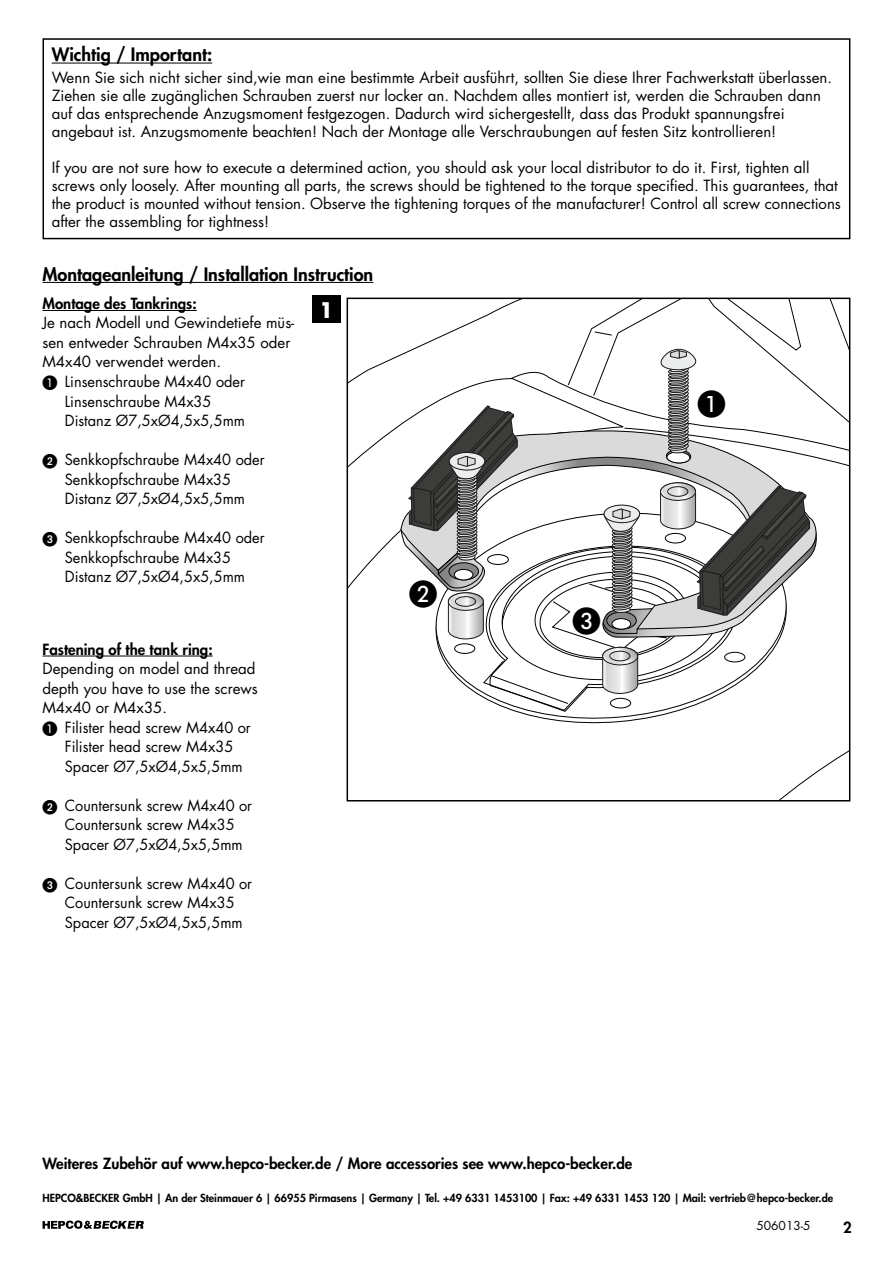
<style>
.page{position:relative;width:893px;height:1263px;background:#fff}
.page>*{position:absolute;margin:0;border:0;box-sizing:border-box;transform-origin:0 0}
.t1{font:28.2px "European Pi One";color:#000}
.t2{font:700 21px "Futura Std";color:#fff}
.Headlines{font:800 18px "Futura Std";color:#000}
.t3{font:15px/19.5px "Futura Std";color:#000}
.Adresse___Kontakt{font:800 15px "Futura Std";color:#000}
.t4{font:12px "Futura Std";color:#000}
.Adresse___Kontakt-2{font:800 10.8px "Futura Std";color:#000}
.s1{font-family:"European Pi One"}
</style>
<div class="page">
<svg style="left:43px;top:1220px;width:101px;height:9px"></svg>
<div style="left:312px;top:296px;width:29px;height:27px;background:#000"></div>
<hr style="left:43px;top:310px;width:154px;height:1px;background:#000">
<hr style="left:43px;top:656px;width:170px;height:1px;background:#000">
<hr style="left:43px;top:282px;width:330px;height:1px;background:#000">
<div style="left:43px;top:38px;width:807px;height:201px;border:2px solid #000"></div>
<hr style="left:52px;top:63px;width:160px;height:1px;background:#000">
<svg style="left:350px;top:301px;width:497px;height:497px"></svg>
<svg style="left:400px;top:421px;width:421px;height:208px"></svg>
<svg style="left:408px;top:345px;width:403px;height:366px"></svg>
<div style="left:347px;top:298px;width:503px;height:503px;border:2px solid #000"></div>
<p class="Headlines" style="left:52px;top:43px;width:162px">Wichtig / Important:</p>
<p class="t3" style="left:52px;top:69px;width:782px;line-height:18px">Wenn Sie sich nicht sicher sind,wie man eine bestimmte Arbeit ausführt, sollten Sie diese Ihrer Fachwerkstatt überlassen.<br>Ziehen sie alle zugänglichen Schrauben zuerst nur locker an. Nachdem alles montiert ist, werden die Schrauben dann auf das entsprechende Anzugsmoment festgezogen. Dadurch wird sichergestellt, dass das Produkt spannungsfrei angebaut ist. Anzugsmomente beachten! Nach der Montage alle Verschraubungen auf festen Sitz kontrollieren!</p>
<p class="t3" style="left:52px;top:159px;width:791px;line-height:18px">If you are not sure how to execute a determined action, you should ask your local distributor to do it. First, tighten all screws only loosely. After mounting all parts, the screws should be tightened to the torque specified. This guarantees, that the product is mounted without tension. Observe the tightening torques of the manufacturer! Control all screw connections after the assembling for tightness!</p>
<p class="Headlines" style="left:43px;top:263px;width:332px">Montageanleitung / Installation Instruction</p>
<p class="Adresse___Kontakt" style="left:43px;top:294px;width:156px">Montage des Tankrings:</p>
<p class="t3" style="left:43px;top:313px;width:253px">Je nach Modell und Gewindetiefe müs&shy;sen entweder Schrauben M4x35 oder<br>M4x40 verwendet werden.</p>
<p class="t3" style="left:43px;top:372px;width:204px"><span class="s1">A</span> Linsenschraube M4x40 oder</p>
<p class="t3" style="left:65px;top:391px;width:148px">Linsenschraube M4x35</p>
<p class="t3" style="left:65px;top:411px;width:182px">Distanz Ø7,5xØ4,5x5,5mm</p>
<p class="t3" style="left:43px;top:450px;width:224px"><span class="s1">2</span> Senkkopfschraube M4x40 oder</p>
<p class="t3" style="left:65px;top:469px;width:168px">Senkkopfschraube M4x35</p>
<p class="t3" style="left:65px;top:489px;width:182px">Distanz Ø7,5xØ4,5x5,5mm</p>
<p class="t3" style="left:65px;top:528px;width:201px;text-indent:-22px"><span class="s1">3</span> Senkkopfschraube M4x40 oder<br>Senkkopfschraube M4x35</p>
<p class="t3" style="left:65px;top:567px;width:182px">Distanz Ø7,5xØ4,5x5,5mm</p>
<p class="Adresse___Kontakt" style="left:43px;top:639px;width:172px">Fastening of the tank ring:</p>
<p class="t3" style="left:43px;top:659px;width:217px">Depending on model and thread depth you have to use the screws<br>M4x40 or M4x35.</p>
<p class="t3" style="left:43px;top:717px;width:210px"><span class="s1">A</span> Filister head screw M4x40 or</p>
<p class="t3" style="left:65px;top:737px;width:170px">Filister head screw M4x35</p>
<p class="t3" style="left:65px;top:756px;width:179px">Spacer Ø7,5xØ4,5x5,5mm</p>
<p class="t3" style="left:43px;top:795px;width:211px"><span class="s1">2</span> Countersunk screw M4x40 or</p>
<p class="t3" style="left:65px;top:815px;width:171px">Countersunk screw M4x35</p>
<p class="t3" style="left:65px;top:834px;width:179px">Spacer Ø7,5xØ4,5x5,5mm</p>
<p class="t3" style="left:43px;top:873px;width:211px;text-align:center"><span class="s1">3</span> Countersunk screw M4x40 or<br>Countersunk screw M4x35</p>
<p class="t3" style="left:65px;top:912px;width:179px">Spacer Ø7,5xØ4,5x5,5mm</p>
<p class="t2" style="left:319px;top:296px;width:16px">1</p>
<p class="t1" style="left:409px;top:579px;width:30px">B</p>
<p class="t1" style="left:572px;top:606px;width:30px">C</p>
<p class="t1" style="left:697px;top:390px;width:30px">A</p>
<p class="Adresse___Kontakt" style="left:43px;top:1154px;width:591px">Weiteres Zubehör auf www.hepco-becker.de / More accessories see www.hepco-becker.de</p>
<p class="Adresse___Kontakt-2" style="left:43px;top:1191px;width:792px">HEPCO&amp;BECKER GmbH | An der Steinmauer 6 | 66955 Pirmasens | Germany | Tel. +49 6331 1453100 | Fax: +49 6331 1453 120 | Mail: vertrieb@hepco-becker.de</p>
<p class="t4" style="left:756px;top:1218px;width:56px">506013-5</p>
<p class="Adresse___Kontakt" style="left:843px;top:1218px;width:10px">2</p>
</div>
